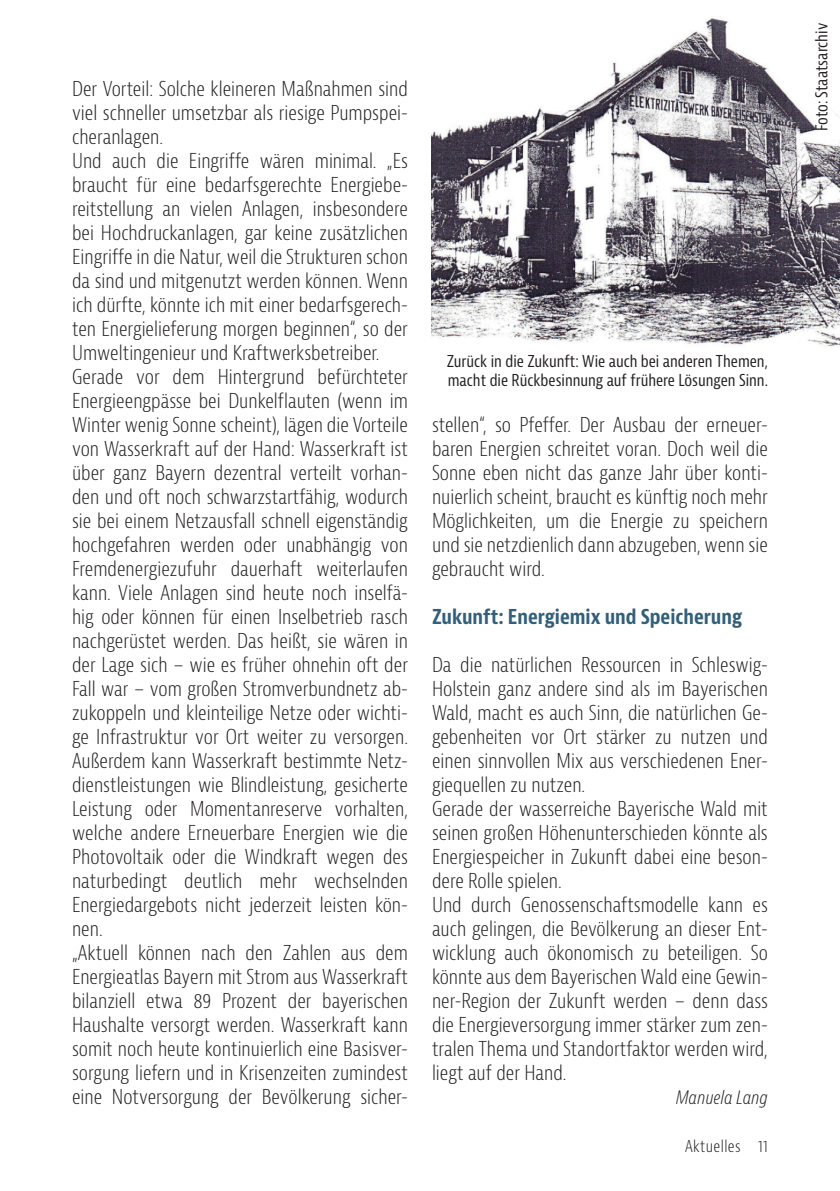
<style>
.page{position:relative;width:840px;height:1191px;background:#fff}
.page>*{position:absolute;margin:0;border:0;box-sizing:border-box;transform-origin:0 0}
.t1{font:300 condensed 20px/24px "Bernina Sans";color:#231f20}
.t2{font:700 condensed 20px "Bernina Sans";color:#325f7a}
.t3{font:italic 300 condensed 18px "Bernina Sans";color:#231f20}
.t4{font:condensed 16px/19.2px "Bernina Sans";color:#231f20}
.t5{font:300 condensed 16px "Bernina Sans";letter-spacing:.025em;color:#231f20}
</style>
<div class="page">
<img style="left:431px;top:18px;width:408px;height:329px">
<p class="t1" style="left:72px;top:77px;width:337px">Der Vorteil: Solche kleineren Maßnahmen sind viel schneller umsetzbar als riesige Pumpspei&shy;cheranlagen.<br>Und auch die Eingriffe wären minimal. „Es braucht für eine bedarfsgerechte Energiebe&shy;reitstellung an vielen Anlagen, insbesondere bei Hochdruckanlagen, gar keine zusätzlichen Eingriffe in die Natur, weil die Strukturen schon da sind und mitgenutzt werden können. Wenn ich dürfte, könnte ich mit einer bedarfsgerech&shy;ten Energielieferung morgen beginnen“, so der Umweltingenieur und Kraftwerksbetreiber.<br>Gerade vor dem Hintergrund befürchteter Energieengpässe bei Dunkelflauten (wenn im Winter wenig Sonne scheint), lägen die Vorteile von Wasserkraft auf der Hand: Wasserkraft ist über ganz Bayern dezentral verteilt vorhan&shy;den und oft noch schwarzstartfähig, wodurch sie bei einem Netzausfall schnell eigenständig hochgefahren werden oder unabhängig von Fremdenergiezufuhr dauerhaft weiterlaufen kann. Viele Anlagen sind heute noch inselfä&shy;hig oder können für einen Inselbetrieb rasch nachgerüstet werden. Das heißt, sie wären in der Lage sich – wie es früher ohnehin oft der Fall war – vom großen Stromverbundnetz ab&shy;zukoppeln und kleinteilige Netze oder wichti&shy;ge Infrastruktur vor Ort weiter zu versorgen.<br>Außerdem kann Wasserkraft bestimmte Netz&shy;dienstleistungen wie Blindleistung, gesicherte Leistung oder Momentanreserve vorhalten, welche andere Erneuerbare Energien wie die Photovoltaik oder die Windkraft wegen des naturbedingt deutlich mehr wechselnden Energiedargebots nicht jederzeit leisten kön&shy;nen.<br>„Aktuell können nach den Zahlen aus dem Energieatlas Bayern mit Strom aus Wasserkraft bilanziell etwa 89 Prozent der bayerischen Haushalte versorgt werden. Wasserkraft kann somit noch heute kontinuierlich eine Basisver&shy;sorgung liefern und in Krisenzeiten zumindest eine Notversorgung der Bevölkerung sicher-</p>
<p class="t4" style="left:446px;top:352px;width:322px">Zurück in die Zukunft: Wie auch bei anderen Themen, macht die Rückbesinnung auf frühere Lösungen Sinn.</p>
<p class="t1" style="left:432px;top:413px;width:337px;text-align:justify">stellen“, so Pfeffer. Der Ausbau der erneuer&shy;baren Energien schreitet voran. Doch weil die Sonne eben nicht das ganze Jahr über konti&shy;nuierlich scheint, braucht es künftig noch mehr Möglichkeiten, um die Energie zu speichern und sie netzdienlich dann abzugeben, wenn sie gebraucht wird.</p>
<p class="t2" style="left:432px;top:604px;width:311px">Zukunft: Energiemix und Speicherung</p>
<p class="t1" style="left:432px;top:653px;width:337px">Da die natürlichen Ressourcen in Schleswig-Holstein ganz andere sind als im Bayerischen Wald, macht es auch Sinn, die natürlichen Ge&shy;gebenheiten vor Ort stärker zu nutzen und einen sinnvollen Mix aus verschiedenen Ener&shy;giequellen zu nutzen.<br>Gerade der wasserreiche Bayerische Wald mit seinen großen Höhenunterschieden könnte als Energiespeicher in Zukunft dabei eine beson&shy;dere Rolle spielen.<br>Und durch Genossenschaftsmodelle kann es auch gelingen, die Bevölkerung an dieser Ent&shy;wicklung auch ökonomisch zu beteiligen. So könnte aus dem Bayerischen Wald eine Gewin&shy;ner-Region der Zukunft werden – denn dass die Energieversorgung immer stärker zum zen&shy;tralen Thema und Standortfaktor werden wird, liegt auf der Hand.</p>
<p class="t3" style="left:675px;top:1087px;width:93px">Manuela Lang</p>
<p class="t5" style="left:684px;top:1136px;width:84px">Aktuelles 11</p>
<p class="t4" style="left:811px;top:131px;width:110px;rotate:-90deg">Foto: Staatsarchiv</p>
</div>
